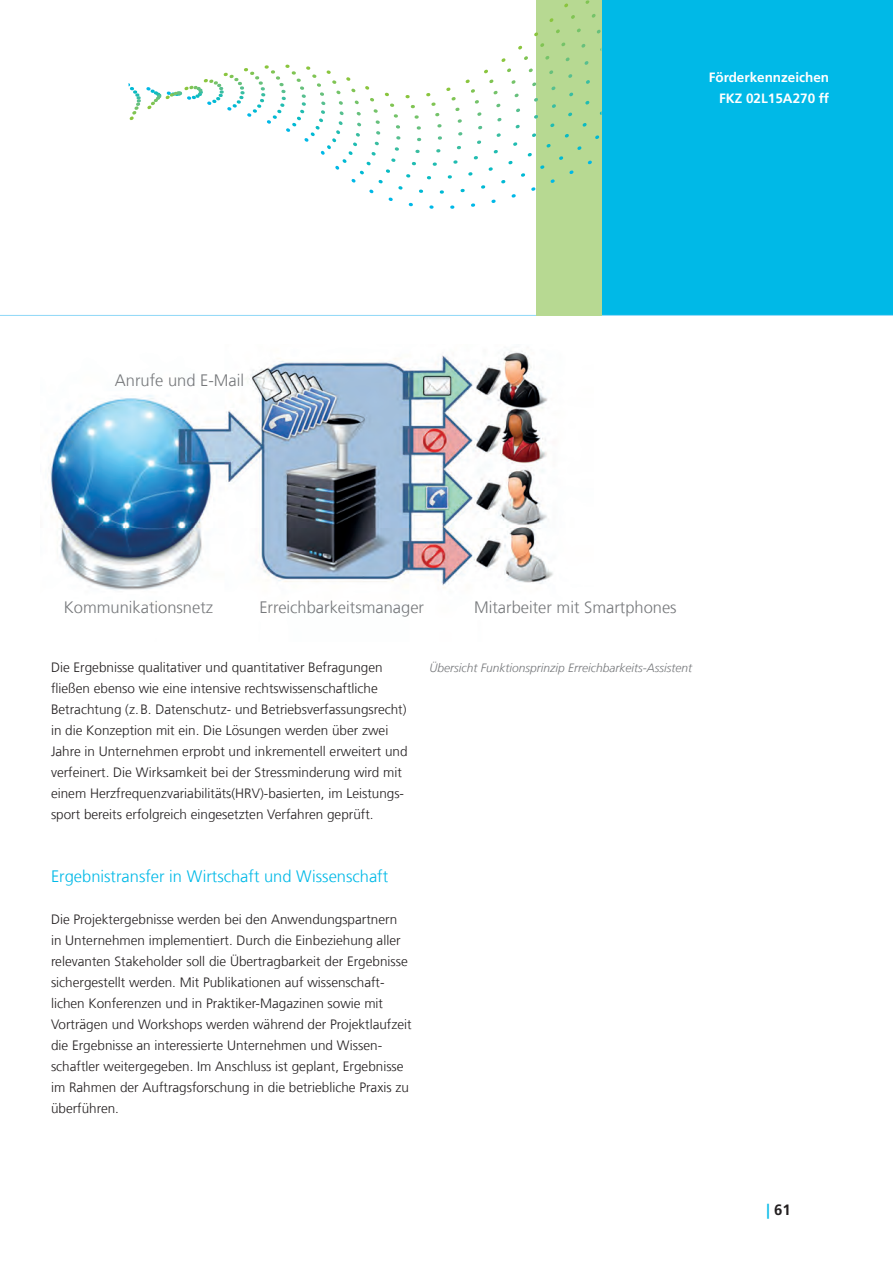
<style>
.page{position:relative;width:893px;height:1263px;background:#fff}
.page>*{position:absolute;margin:0;border:0;box-sizing:border-box;transform-origin:0 0}
.t1{font:300 16.5px "Frutiger LT Com";color:#76787b}
.t2{font:300 16.5px "Frutiger LT Com";color:#00b9e7}
.t3{font:700 15px "Frutiger LT Com";color:#231f20}
.t4{font:300 13.5px/21px "Frutiger LT Com";color:#231f20}
.t5{font:700 13.5px/21px "Frutiger LT Com";color:#fff;text-align:right}
.t6{font:italic 300 12px "Frutiger LT Com";color:#76787b}
.s1{color:#00b9e7}
</style>
<div class="page">
<div style="left:602px;top:0;width:291px;height:315px;background:#00b9e7"></div>
<hr style="left:0;top:315px;width:893px;height:1px;background:#8dd7f7">
<div style="left:536px;top:0;width:66px;height:315px;background:#b7d992"></div>
<svg style="left:128px;top:0;width:474px;height:187px"></svg>
<img style="left:48px;top:350px;width:505px;height:240px">
<p class="t5" style="left:709px;top:67px;width:122px">Förderkennzeichen<br>FKZ 02L15A270 ff</p>
<p class="t1" style="left:115px;top:370px;width:131px">Anrufe und E-Mail</p>
<p class="t1" style="left:64px;top:598px;width:151px">Kommunikationsnetz</p>
<p class="t1" style="left:259px;top:598px;width:166px">Erreichbarkeitsmanager</p>
<p class="t1" style="left:474px;top:598px;width:204px">Mitarbeiter mit Smartphones</p>
<p class="t4" style="left:51px;top:657px;width:333px">Die Ergebnisse qualitativer und quantitativer Befragungen</p>
<p class="t6" style="left:429px;top:661px;width:264px">Übersicht Funktionsprinzip Erreichbarkeits-Assistent</p>
<p class="t4" style="left:51px;top:678px;width:358px">fließen ebenso wie eine intensive rechtswissenschaftliche Betrachtung (z.B. Datenschutz- und Betriebsverfassungsrecht) in die Konzeption mit ein. Die Lösungen werden über zwei Jahre in Unternehmen erprobt und inkrementell erweitert und verfeinert. Die Wirksamkeit bei der Stressminderung wird mit einem Herzfrequenzvariabilitäts(HRV)-basierten, im Leistungs&shy;sport bereits erfolgreich eingesetzten Verfahren geprüft.</p>
<p class="t2" style="left:51px;top:867px;width:339px">Ergebnistransfer in Wirtschaft und Wissenschaft</p>
<p class="t4" style="left:51px;top:909px;width:362px">Die Projektergebnisse werden bei den Anwendungspartnern<br>in Unternehmen implementiert. Durch die Einbeziehung aller relevanten Stakeholder soll die Übertragbarkeit der Ergebnisse sichergestellt werden. Mit Publikationen auf wissenschaft&shy;lichen Konferenzen und in Praktiker-Magazinen sowie mit Vorträgen und Workshops werden während der Projektlaufzeit die Ergebnisse an interessierte Unternehmen und Wissen&shy;schaftler weitergegeben. Im Anschluss ist geplant, Ergebnisse im Rahmen der Auftragsforschung in die betriebliche Praxis zu überführen.</p>
<p class="t3" style="left:766px;top:1200px;width:26px"><span class="s1">|</span> 61</p>
</div>
